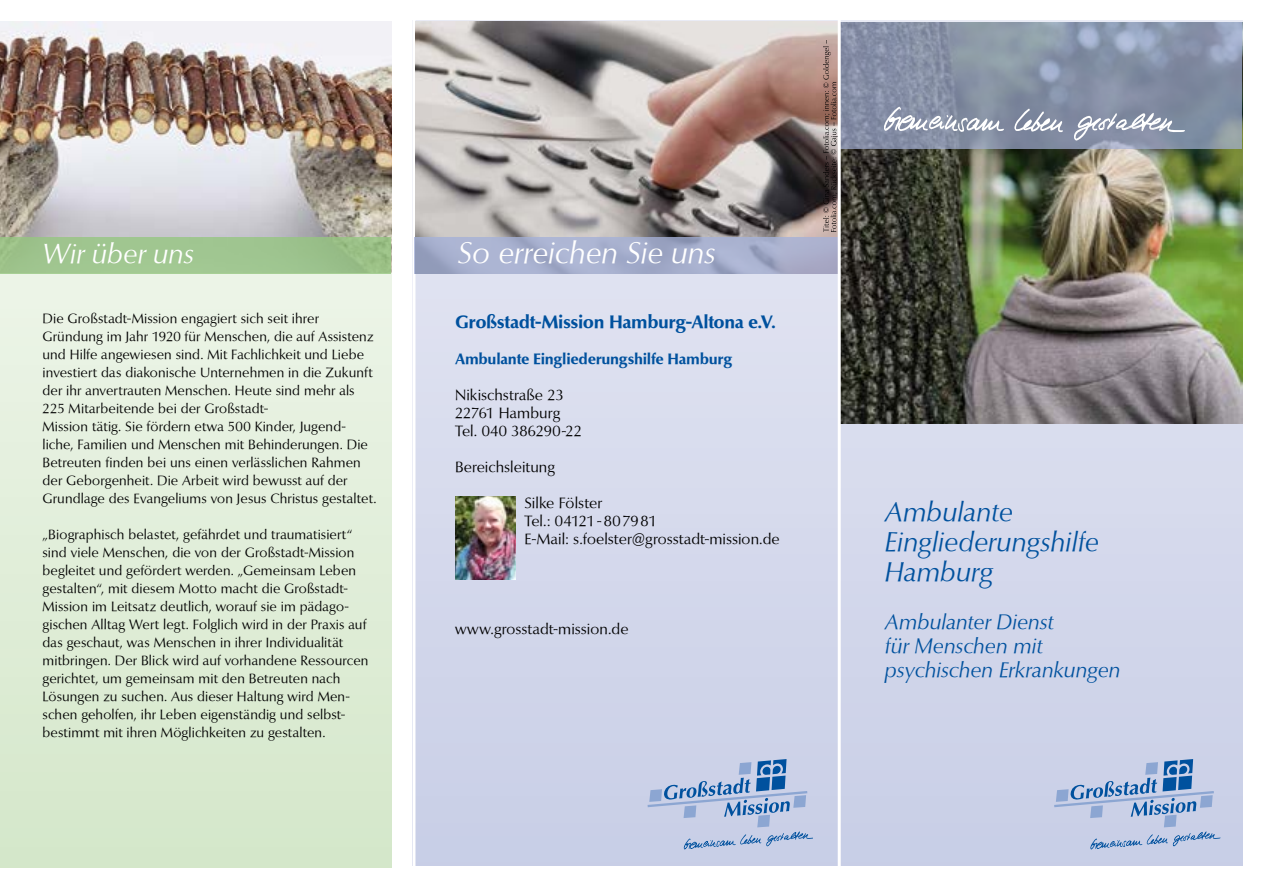
<style>
.page{position:relative;width:1263px;height:893px;background:#fff}
.page>*{position:absolute;margin:0;border:0;box-sizing:border-box;transform-origin:0 0}
.t1{font:30px "Optima BQ Italic";color:#fff}
.t2{font:27.45px "Optima BQ Italic";color:#fff}
.t3{font:27px/30px "Optima BQ Italic";color:#00519e}
.t4{font:21px/24px "Optima BQ Italic";color:#00519e}
.t5{font:18px "Optima BQ Bold";color:#00519e}
.t6{font:15px/18px "Optima BQ Roman";letter-spacing:.005em;color:#000}
.t7{font:15px "Optima BQ Bold";letter-spacing:.005em;color:#00519e}
.t8{font:13.5px/18px "Optima BQ Roman";letter-spacing:.01em;color:#000}
</style>
<div class="page">
<img style="left:0;top:21px;width:391px;height:216px">
<div style="left:0;top:273px;width:391px;height:594px;background:linear-gradient(to bottom,#edf4e8,#d4e7ca)"></div>
<div style="left:413px;top:20px;width:829px;height:845px;background:#d3d7eb"></div>
<div style="left:0;top:237px;width:391px;height:36px;background:#9fc590"></div>
<svg style="left:645px;top:759px;width:167px;height:90px"></svg>
<svg style="left:1052px;top:759px;width:168px;height:90px"></svg>
<hr style="left:412px;top:0;width:3px;height:885px;background:#fff">
<img style="left:456px;top:497px;width:60px;height:83px">
<img style="left:415px;top:21px;width:423px;height:216px">
<svg style="left:415px;top:237px;width:423px;height:36px;background:#a5adcb"></svg>
<svg style="left:823px;top:40px;width:15px;height:192px;background:#88716b"></svg>
<img style="left:841px;top:148px;width:401px;height:275px">
<svg style="left:841px;top:22px;width:401px;height:126px;background:#8792a7"></svg>
<svg style="left:884px;top:107px;width:120px;height:25px;background:#a2aaba"></svg>
<svg style="left:1014px;top:108px;width:49px;height:24px"></svg>
<svg style="left:1073px;top:113px;width:112px;height:28px;background:#9da5b6"></svg>
<hr style="left:838px;top:13px;width:3px;height:859px;background:#fff">
<h2 class="t2" style="left:43px;top:237px;width:153px">Wir über uns</h2>
<h1 class="t1" style="left:458px;top:235px;width:259px">So erreichen Sie uns</h1>
<p class="t8" style="left:43px;top:309px;width:335px">Die Großstadt-Mission engagiert sich seit ihrer Gründung im Jahr 1920 für Menschen, die auf Assistenz und Hilfe angewiesen sind. Mit Fachlichkeit und Liebe investiert das diakonische Unternehmen in die Zukunft der ihr anvertrauten Menschen. Heute sind mehr als 225 Mitarbeitende bei der Großstadt-<br>Mission tätig. Sie fördern etwa 500 Kinder, Jugend&shy;liche, Familien und Menschen mit Behinderungen. Die Betreuten finden bei uns einen verlässlichen Rahmen der Geborgenheit. Die Arbeit wird bewusst auf der Grundlage des Evangeliums von Jesus Christus gestaltet.</p>
<p class="t8" style="left:43px;top:525px;width:327px">„Biographisch belastet, gefährdet und traumatisiert“ sind viele Menschen, die von der Großstadt-Mission begleitet und gefördert werden. „Gemeinsam Leben gestalten“, mit diesem Motto macht die Großstadt-Mission im Leitsatz deutlich, worauf sie im pädago&shy;gischen Alltag Wert legt. Folglich wird in der Praxis auf das geschaut, was Menschen in ihrer Individualität mitbringen. Der Blick wird auf vorhandene Ressourcen gerichtet, um gemeinsam mit den Betreuten nach Lösungen zu suchen. Aus dieser Haltung wird Men&shy;schen geholfen, ihr Leben eigenständig und selbst&shy;bestimmt mit ihren Möglichkeiten zu gestalten.</p>
<h3 class="t5" style="left:455px;top:311px;width:322px">Großstadt-Mission Hamburg-Altona e.V.</h3>
<p class="t7" style="left:455px;top:350px;width:278px">Ambulante Eingliederungshilfe Hamburg</p>
<p class="t6" style="left:455px;top:386px;width:128px">Nikischstraße 23<br>22761 Hamburg<br>Tel. 040 386290-22</p>
<p class="t6" style="left:455px;top:458px;width:101px">Bereichsleitung</p>
<p class="t6" style="left:524px;top:494px;width:257px">Silke Fölster<br>Tel.: 04121-807981<br>E-Mail: s.foelster@grosstadt-mission.de</p>
<p class="t6" style="left:455px;top:620px;width:175px">www.grosstadt-mission.de</p>
<h3 class="t3" style="left:885px;top:497px;width:216px">Ambulante<br>Eingliederungshilfe<br>Hamburg</h3>
<h3 class="t4" style="left:885px;top:610px;width:237px">Ambulanter Dienst<br>für Menschen mit psychischen Erkrankungen</h3>
</div>
